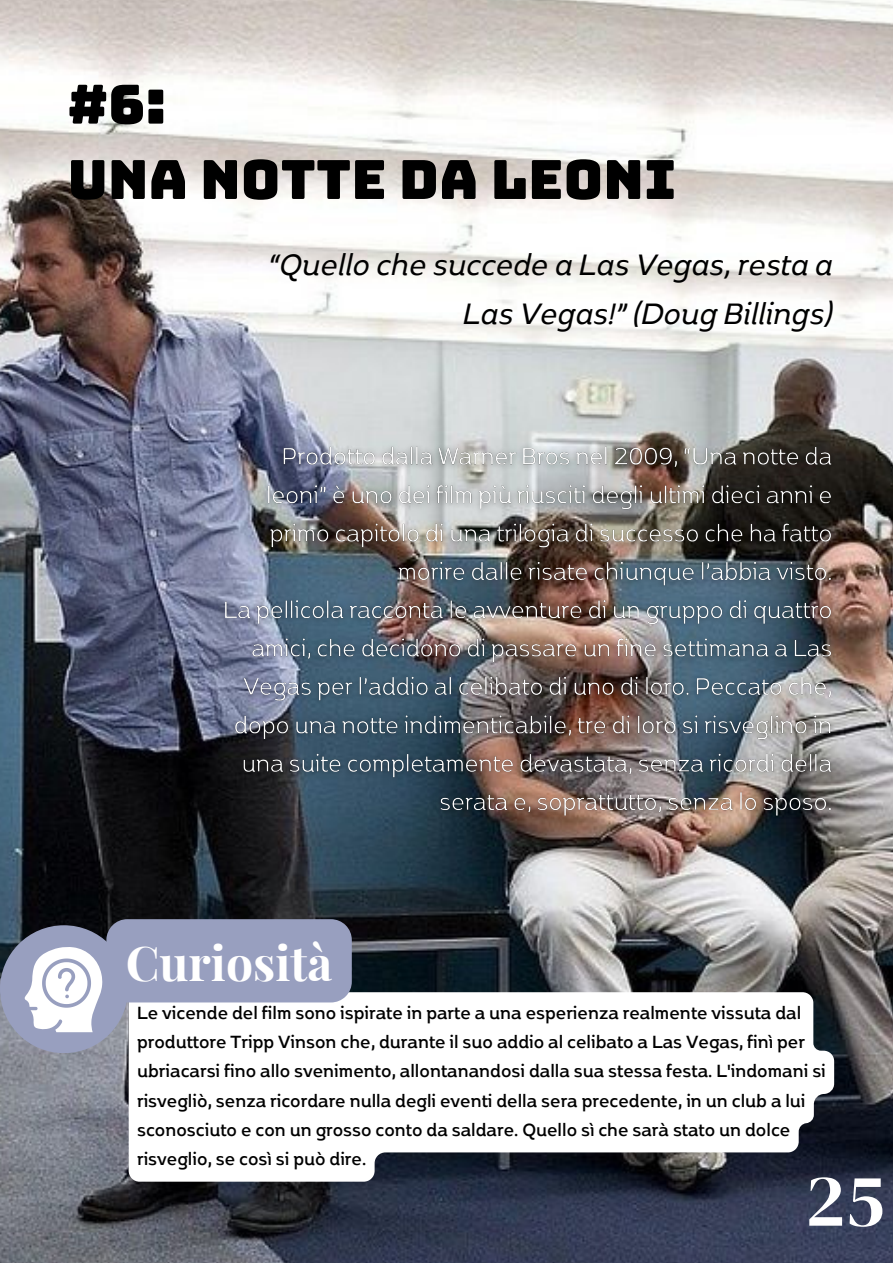
<style>
.page{position:relative;width:893px;height:1264px;background:#fff}
.page>*{position:absolute;margin:0;border:0;box-sizing:border-box;transform-origin:0 0}
.t1{font:74.55px "DM Serif Display";color:#fff}
.t2{font:54px/75.3px "Bungee";color:#000}
.t3{font:700 48px "Playfair Display";color:#fff}
.t4{font:italic 35.1px/48.3px "Boriboon";color:#000;text-align:right}
.t5{font:500 21px/29.2px "Boriboon";color:#000}
</style>
<div class="page">
<img style="left:0;top:0;width:892px;height:1262px">
<svg style="left:129px;top:992px;width:705px;height:189px"></svg>
<div style="left:0;top:925px;width:128px;height:128px;background:#989fbf;border-radius:50%"></div>
<svg style="left:24px;top:919px;width:328px;height:113px"></svg>
<img style="left:213px;top:425px;width:629px;height:412px">
<h2 class="t2" style="left:68px;top:66px;width:610px">#6:<br>UNA NOTTE DA LEONI</h2>
<h3 class="t4" style="left:266px;top:239px;width:566px">“Quello che succede a Las Vegas, resta a<br>Las Vegas!” (Doug Billings)</h3>
<h3 class="t3" style="left:126px;top:928px;width:208px">Curiosità</h3>
<p class="t5" style="left:137px;top:997px;width:690px">Le vicende del film sono ispirate in parte a una esperienza realmente vissuta dal produttore Tripp Vinson che, durante il suo addio al celibato a Las Vegas, finì per ubriacarsi fino allo svenimento, allontanandosi dalla sua stessa festa. L'indomani si risvegliò, senza ricordare nulla degli eventi della sera precedente, in un club a lui sconosciuto e con un grosso conto da saldare. Quello sì che sarà stato un dolce risveglio, se così si può dire.</p>
<h1 class="t1" style="left:805px;top:1148px;width:81px">25</h1>
</div>
